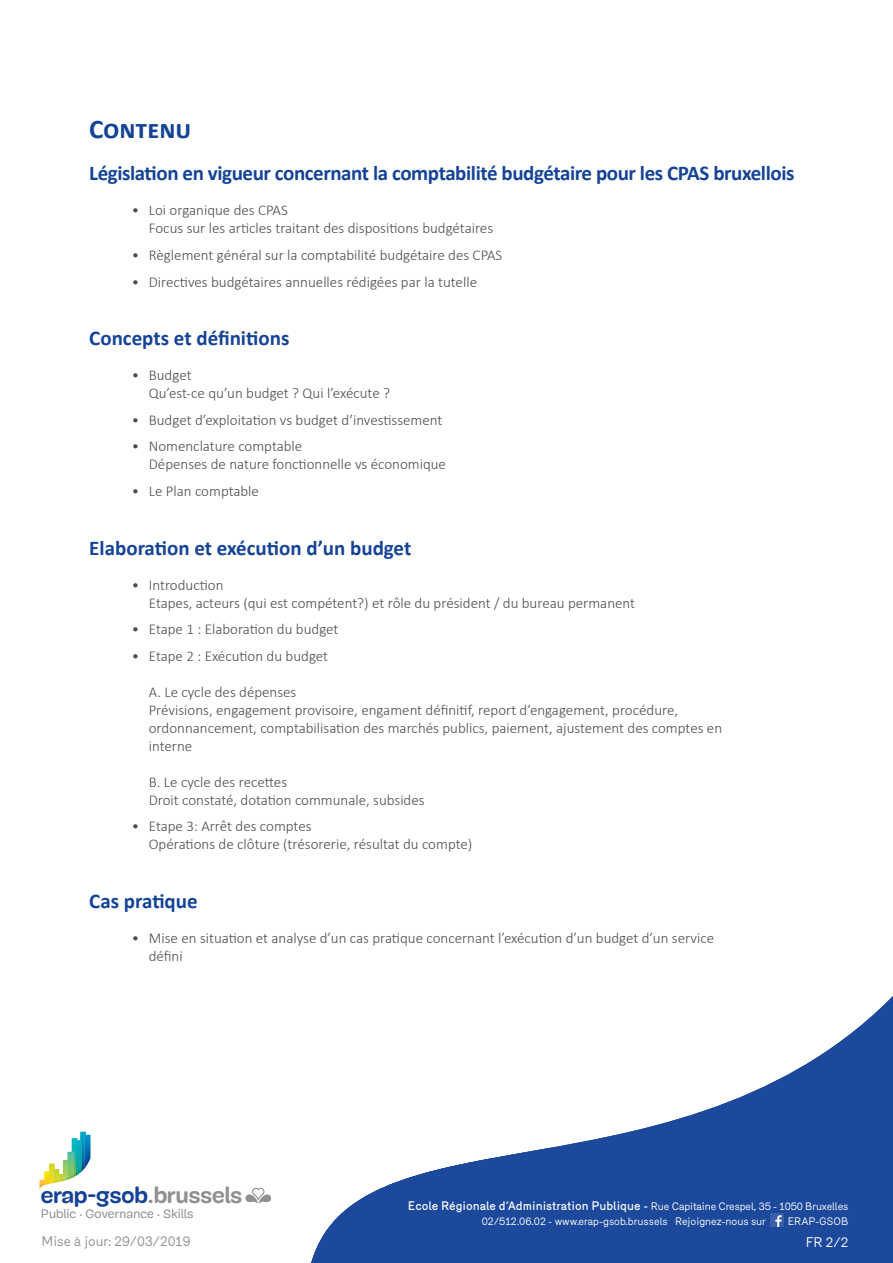
<style>
.page{position:relative;width:893px;height:1263px;background:#fff}
.page>*{position:absolute;margin:0;border:0;box-sizing:border-box;transform-origin:0 0}
.t1{font:700 27px "Calibri";color:#144396}
.t2{font:700 22.8px "Mija";color:#144396}
.t3{font:700 21px "Calibri";letter-spacing:-.02em;color:#144396}
.t4{font:700 21px "Calibri";color:#144396}
.t5{font:300 15px/18px "Calibri";color:#4b4c4d}
.t6{font:13.5px "Merkury";color:#8f9091}
.t7{font:13.5px "Merkury";color:#fff}
.t8{font:12.45px "Mija";color:#8f9091}
.t9{font:500 12px "Merkury";color:#fff}
.t10{font:10.5px "Merkury";color:#fff}
.s1{color:#8f9091}
.s2{font-weight:400;font-size:10.5px}
</style>
<div class="page">
<svg style="left:245px;top:1188px;width:26px;height:15px"></svg>
<svg style="left:39px;top:1132px;width:51px;height:57px"></svg>
<svg style="left:622px;top:996px;width:271px;height:267px;fill:#1c499b"></svg>
<svg style="left:389px;top:1133px;width:233px;height:130px;background:#3c62a9"></svg>
<svg style="left:451px;top:1148px;width:20px;height:68px"></svg>
<svg style="left:466px;top:1148px;width:26px;height:31px"></svg>
<svg style="left:425px;top:1148px;width:26px;height:102px;fill:#1c499b"></svg>
<svg style="left:370px;top:1187px;width:19px;height:76px"></svg>
<svg style="left:332px;top:1211px;width:12px;height:52px"></svg>
<svg style="left:311px;top:1223px;width:21px;height:40px"></svg>
<svg style="left:344px;top:1194px;width:26px;height:69px;background:#345ca5"></svg>
<svg style="left:384px;top:1148px;width:21px;height:56px"></svg>
<svg style="left:405px;top:1148px;width:26px;height:78px;fill:#1c499b"></svg>
<svg style="left:770px;top:1214px;width:13px;height:12px"></svg>
<h1 class="t1" style="left:89px;top:110px;width:103px">Contenu</h1>
<h3 class="t3" style="left:89px;top:159px;width:707px">Législation en vigueur concernant la comptabilité budgétaire pour les CPAS bruxellois</h3>
<p class="t5" style="left:149px;top:201px;width:346px;text-indent:-17px">• Loi organique des CPAS<br>Focus sur les articles traitant des dispositions budgétaires</p>
<p class="t5" style="left:132px;top:246px;width:372px">• Règlement général sur la comptabilité budgétaire des CPAS</p>
<p class="t5" style="left:132px;top:272px;width:347px">• Directives budgétaires annuelles rédigées par la tutelle</p>
<h3 class="t4" style="left:89px;top:324px;width:202px">Concepts et définitions</h3>
<p class="t5" style="left:149px;top:366px;width:243px;text-indent:-17px">• Budget<br>Qu’est-ce qu’un budget ? Qui l’exécute ?</p>
<p class="t5" style="left:132px;top:411px;width:312px">• Budget d’exploitation vs budget d’investissement</p>
<p class="t5" style="left:149px;top:437px;width:299px;text-indent:-17px">• Nomenclature comptable<br>Dépenses de nature fonctionnelle vs économique</p>
<p class="t5" style="left:132px;top:482px;width:129px">• Le Plan comptable</p>
<h3 class="t4" style="left:89px;top:533px;width:324px">Elaboration et exécution d’un budget</h3>
<p class="t5" style="left:149px;top:576px;width:488px;text-indent:-17px">• Introduction<br>Etapes, acteurs (qui est compétent?) et rôle du président / du bureau permanent</p>
<p class="t5" style="left:132px;top:620px;width:208px">• Etape 1 : Elaboration du budget</p>
<p class="t5" style="left:132px;top:647px;width:198px">• Etape 2 : Exécution du budget</p>
<p class="t5" style="left:149px;top:683px;width:575px">A. Le cycle des dépenses<br>Prévisions, engagement provisoire, engament définitif, report d’engagement, procédure, ordonnancement, comptabilisation des marchés publics, paiement, ajustement des comptes en interne</p>
<p class="t5" style="left:149px;top:773px;width:277px">B. Le cycle des recettes<br>Droit constaté, dotation communale, subsides</p>
<p class="t5" style="left:149px;top:817px;width:325px;text-indent:-17px">• Etape 3: Arrêt des comptes<br>Opérations de clôture (trésorerie, résultat du compte)</p>
<h3 class="t4" style="left:89px;top:886px;width:110px">Cas pratique</h3>
<p class="t5" style="left:149px;top:929px;width:567px;text-indent:-17px">• Mise en situation et analyse d’un cas pratique concernant l’exécution d’un budget d’un service défini</p>
<h2 class="t2" style="left:41px;top:1183px;width:203px">erap-gsob<span class="s1">.brussels</span></h2>
<p class="t8" style="left:41px;top:1207px;width:154px">Public . Governance . Skills</p>
<p class="t9" style="left:408px;top:1196px;width:442px">Ecole Régionale d’Administration Publique - <span class="s2">Rue Capitaine Crespel, 35 - 1050 Bruxelles</span></p>
<p class="t10" style="left:482px;top:1213px;width:286px">02/512.06.02 - www.erap-gsob.brussels Rejoignez-nous sur</p>
<p class="t10" style="left:788px;top:1213px;width:62px">ERAP-GSOB</p>
<p class="t6" style="left:41px;top:1231px;width:151px">Mise à jour: 29/03/2019</p>
<p class="t7" style="left:806px;top:1232px;width:44px">FR 2/2</p>
</div>
